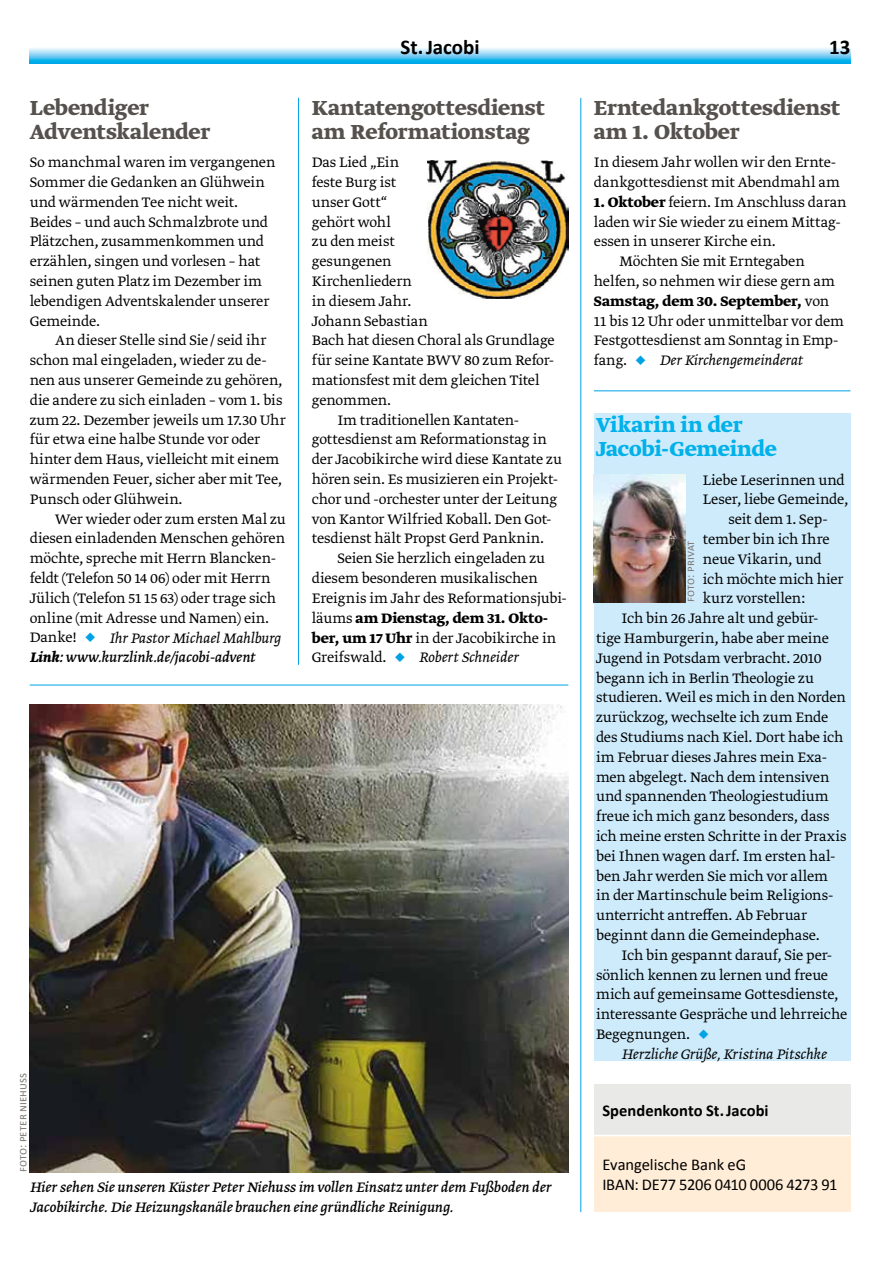
<style>
.page{position:relative;width:893px;height:1263px;background:#fff}
.page>*{position:absolute;margin:0;border:0;box-sizing:border-box;transform-origin:0 0}
.t1{font:700 24px/24px "Greta Text Std";letter-spacing:-.005em;color:#55524e}
.t2{font:700 24px/24px "Greta Text Std";letter-spacing:-.005em;color:#00b1ea}
.t3{font:700 21px "Calibri";letter-spacing:-.005em;color:#000}
.t4{font:16.5px/19.8px "Calibri";letter-spacing:-.015em;color:#000}
.t5{font:700 16.5px "Calibri";color:#000}
.t6{font:300 16.2px/19.8px "Greta Text Std";letter-spacing:-.005em;color:#000}
.t7{font:italic 16.2px/19.8px "Greta Text Std";color:#000}
.t8{font:italic 300 16.2px "Greta Text Std";letter-spacing:.005em;color:#000}
.t9{font:700 16.2px "Greta Text Std";letter-spacing:-.005em;color:#000}
.t10{font:12px "Calibri";letter-spacing:.01em;color:#7f7c7a}
.s1{color:#00a2e6}
.s2{font-style:italic}
.s3{font-weight:700;font-style:italic}
.s4{font-weight:400;font-style:italic}
.s5{font-weight:300}
.s6{font-weight:700}
.s7{font-style:normal}
.s8{font-style:normal;color:#00a2e6}
</style>
<div class="page">
<svg style="left:30px;top:48px;width:820px;height:16px"></svg>
<hr style="left:580px;top:98px;width:1px;height:1114px;background:#00a2e6">
<hr style="left:30px;top:685px;width:538px;height:1px;background:#00a2e6">
<div style="left:594px;top:1084px;width:256px;height:51px;background:#e9e9e8"></div>
<div style="left:594px;top:1135px;width:256px;height:77px;background:#ffedd7"></div>
<hr style="left:594px;top:1135px;width:256px;height:1px;background:#fff">
<img style="left:427px;top:160px;width:141px;height:139px">
<hr style="left:298px;top:98px;width:1px;height:567px;background:#00a2e6">
<img style="left:30px;top:704px;width:538px;height:468px">
<div style="left:594px;top:413px;width:256px;height:648px;background:#ceebfb"></div>
<img style="left:594px;top:474px;width:92px;height:128px">
<hr style="left:594px;top:390px;width:256px;height:1px;background:#00a2e6">
<h1 class="t1" style="left:30px;top:97px;width:182px">Lebendiger<br>Adventskalender</h1>
<p class="t6" style="left:30px;top:153px;width:247px">So manchmal waren im vergangenen<br>Sommer die Gedanken an Glühwein und wärmenden Tee nicht weit.<br>Beides – und auch Schmalzbrote und<br>Plätzchen, zusammenkommen und erzählen, singen und vorlesen – hat seinen guten Platz im Dezember im lebendigen Adventskalender unserer<br>Gemeinde.</p>
<p class="t6" style="left:30px;top:331px;width:257px;text-indent:26px">An dieser Stelle sind Sie /seid ihr schon mal eingeladen, wieder zu de&shy;nen aus unserer Gemeinde zu gehören, die andere zu sich einladen – vom 1. bis zum 22. Dezember jeweils um 17.30 Uhr für etwa eine halbe Stunde vor oder hinter dem Haus, vielleicht mit einem wärmenden Feuer, sicher aber mit Tee, Punsch oder Glühwein.</p>
<p class="t6" style="left:30px;top:510px;width:258px;text-indent:26px">Wer wieder oder zum ersten Mal zu diesen einladenden Menschen gehören möchte, spreche mit Herrn Blancken&shy;feldt (Telefon 50 14 06) oder mit Herrn Jülich (Telefon 51 15 63) oder trage sich online (mit Adresse und Namen) ein.<br>Danke! <span class="s1">◆</span> <span class="s2">Ihr Pastor Michael Mahlburg </span><span class="s3">Link:</span> <span class="s4">www.kurzlink.de/jacobi-advent</span></p>
<p class="t3" style="left:401px;top:34px;width:81px">St.Jacobi</p>
<p class="t3" style="left:829px;top:34px;width:23px">13</p>
<h1 class="t1" style="left:312px;top:97px;width:235px">Kantatengottesdienst am Reformationstag</h1>
<p class="t6" style="left:312px;top:153px;width:89px">Das Lied „Ein</p>
<p class="t6" style="left:312px;top:173px;width:86px">feste Burg ist</p>
<p class="t6" style="left:312px;top:193px;width:77px">unser Gott“</p>
<p class="t6" style="left:312px;top:213px;width:81px">gehört wohl</p>
<p class="t6" style="left:312px;top:233px;width:85px">zu den meist</p>
<p class="t6" style="left:312px;top:252px;width:81px">gesungenen</p>
<p class="t6" style="left:312px;top:272px;width:102px">Kirchenliedern</p>
<p class="t6" style="left:312px;top:292px;width:101px">in diesem Jahr.</p>
<p class="t6" style="left:312px;top:312px;width:117px">Johann Sebastian</p>
<p class="t6" style="left:312px;top:331px;width:245px">Bach hat diesen Choral als Grundlage</p>
<p class="t6" style="left:312px;top:351px;width:244px">für seine Kantate BWV 80 zum Refor-</p>
<p class="t6" style="left:312px;top:371px;width:229px">mationsfest mit dem gleichen Titel</p>
<p class="t6" style="left:312px;top:391px;width:81px">genommen.</p>
<p class="t6" style="left:337px;top:411px;width:183px">Im traditionellen Kantaten-</p>
<p class="t6" style="left:312px;top:431px;width:237px">gottesdienst am Reformationstag in</p>
<p class="t6" style="left:312px;top:450px;width:252px">der Jacobikirche wird diese Kantate zu</p>
<p class="t6" style="left:312px;top:470px;width:248px">hören sein. Es musizieren ein Projekt-</p>
<p class="t6" style="left:312px;top:490px;width:247px">chor und -orchester unter der Leitung</p>
<p class="t6" style="left:312px;top:510px;width:241px">von Kantor Wilfried Koball. Den Got-</p>
<p class="t6" style="left:312px;top:530px;width:234px">tesdienst hält Propst Gerd Panknin.</p>
<p class="t6" style="left:337px;top:549px;width:209px">Seien Sie herzlich eingeladen zu</p>
<p class="t6" style="left:312px;top:569px;width:227px">diesem besonderen musikalischen</p>
<p class="t6" style="left:312px;top:589px;width:257px">Ereignis im Jahr des Reformationsjubi-</p>
<p class="t9" style="left:312px;top:608px;width:238px"><span class="s5">läums</span> am Dienstag, dem 31. Okto-</p>
<p class="t6" style="left:312px;top:629px;width:246px"><span class="s6">ber, um 17 Uhr</span> in der Jacobikirche in</p>
<p class="t8" style="left:312px;top:648px;width:208px"><span class="s7">Greifswald.</span> <span class="s8">◆</span> Robert Schneider</p>
<h1 class="t1" style="left:594px;top:97px;width:248px">Erntedankgottesdienst am 1. Oktober</h1>
<p class="t6" style="left:594px;top:153px;width:247px">In diesem Jahr wollen wir den Ernte&shy;dankgottesdienst mit Abendmahl am</p>
<p class="t6" style="left:594px;top:193px;width:254px"><span class="s6">1. Oktober</span> feiern. Im Anschluss daran</p>
<p class="t6" style="left:594px;top:213px;width:248px">laden wir Sie wieder zu einem Mittag-</p>
<p class="t6" style="left:594px;top:233px;width:183px">essen in unserer Kirche ein.</p>
<p class="t6" style="left:619px;top:252px;width:187px">Möchten Sie mit Erntegaben</p>
<p class="t6" style="left:594px;top:272px;width:243px">helfen, so nehmen wir diese gern am</p>
<p class="t9" style="left:594px;top:291px;width:237px">Samstag, dem 30. September, <span class="s5">von</span></p>
<p class="t6" style="left:594px;top:312px;width:252px">11 bis 12 Uhr oder unmittelbar vor dem</p>
<p class="t6" style="left:594px;top:332px;width:246px">Festgottesdienst am Sonntag in Emp-</p>
<p class="t8" style="left:594px;top:351px;width:211px"><span class="s7">fang.</span> <span class="s8">◆</span> Der Kirchengemeinderat</p>
<h1 class="t2" style="left:596px;top:414px;width:182px">Vikarin in der<br>Jacobi-Gemeinde</h1>
<p class="t6" style="left:703px;top:471px;width:143px">Liebe Leserinnen und</p>
<p class="t6" style="left:703px;top:490px;width:147px">Leser, liebe Gemeinde,</p>
<p class="t6" style="left:728px;top:510px;width:101px">seit dem 1. Sep-</p>
<p class="t6" style="left:703px;top:530px;width:128px">tember bin ich Ihre</p>
<p class="t6" style="left:703px;top:550px;width:120px">neue Vikarin, und</p>
<p class="t6" style="left:703px;top:570px;width:142px">ich möchte mich hier</p>
<p class="t6" style="left:703px;top:589px;width:104px">kurz vorstellen:</p>
<p class="t6" style="left:621px;top:609px;width:199px">Ich bin 26 Jahre alt und gebür-</p>
<p class="t6" style="left:596px;top:629px;width:234px">tige Hamburgerin, habe aber meine</p>
<p class="t6" style="left:596px;top:649px;width:227px">Jugend in Potsdam verbracht. 2010</p>
<p class="t6" style="left:596px;top:669px;width:219px">begann ich in Berlin Theologie zu</p>
<p class="t6" style="left:596px;top:688px;width:251px">studieren. Weil es mich in den Norden</p>
<p class="t6" style="left:596px;top:708px;width:234px">zurückzog, wechselte ich zum Ende</p>
<p class="t6" style="left:596px;top:728px;width:249px">des Studiums nach Kiel. Dort habe ich</p>
<p class="t6" style="left:596px;top:748px;width:233px">im Februar dieses Jahres mein Exa-</p>
<p class="t6" style="left:596px;top:768px;width:235px">men abgelegt. Nach dem intensiven</p>
<p class="t6" style="left:596px;top:787px;width:234px">und spannenden Theologiestudium</p>
<p class="t6" style="left:596px;top:807px;width:235px">freue ich mich ganz besonders, dass</p>
<p class="t6" style="left:596px;top:827px;width:252px">ich meine ersten Schritte in der Praxis</p>
<p class="t6" style="left:596px;top:847px;width:241px">bei Ihnen wagen darf. Im ersten hal-</p>
<p class="t6" style="left:596px;top:867px;width:233px">ben Jahr werden Sie mich vor allem</p>
<p class="t6" style="left:596px;top:886px;width:239px">in der Martinschule beim Religions-</p>
<p class="t6" style="left:596px;top:906px;width:213px">unterricht antreffen. Ab Februar</p>
<p class="t6" style="left:596px;top:926px;width:225px">beginnt dann die Gemeindephase.</p>
<p class="t6" style="left:621px;top:946px;width:212px">Ich bin gespannt darauf, Sie per-</p>
<p class="t6" style="left:596px;top:966px;width:234px">sönlich kennen zu lernen und freue</p>
<p class="t6" style="left:596px;top:985px;width:244px">mich auf gemeinsame Gottesdienste,</p>
<p class="t6" style="left:596px;top:1005px;width:253px">interessante Gespräche und lehrreiche</p>
<p class="t6" style="left:596px;top:1025px;width:115px">Begegnungen. <span class="s1">◆</span></p>
<p class="t8" style="left:621px;top:1044px;width:207px">Herzliche Grüße, Kristina Pitschke</p>
<p class="t10" style="left:683px;top:602px;width:63px;rotate:-90deg">foto: privat</p>
<p class="t10" style="left:15px;top:1172px;width:101px;rotate:-90deg">foto: peter niehuss</p>
<p class="t7" style="left:30px;top:1178px;width:523px">Hier sehen Sie unseren Küster Peter Niehuss im vollen Einsatz unter dem Fußboden der<br>Jacobikirche. Die Heizungskanäle brauchen eine gründliche Reinigung.</p>
<p class="t5" style="left:602px;top:1100px;width:168px">Spendenkonto St.Jacobi</p>
<p class="t4" style="left:602px;top:1154px;width:237px">Evangelische Bank eG<br>IBAN: DE77 5206 0410 0006 4273 91</p>
</div>
